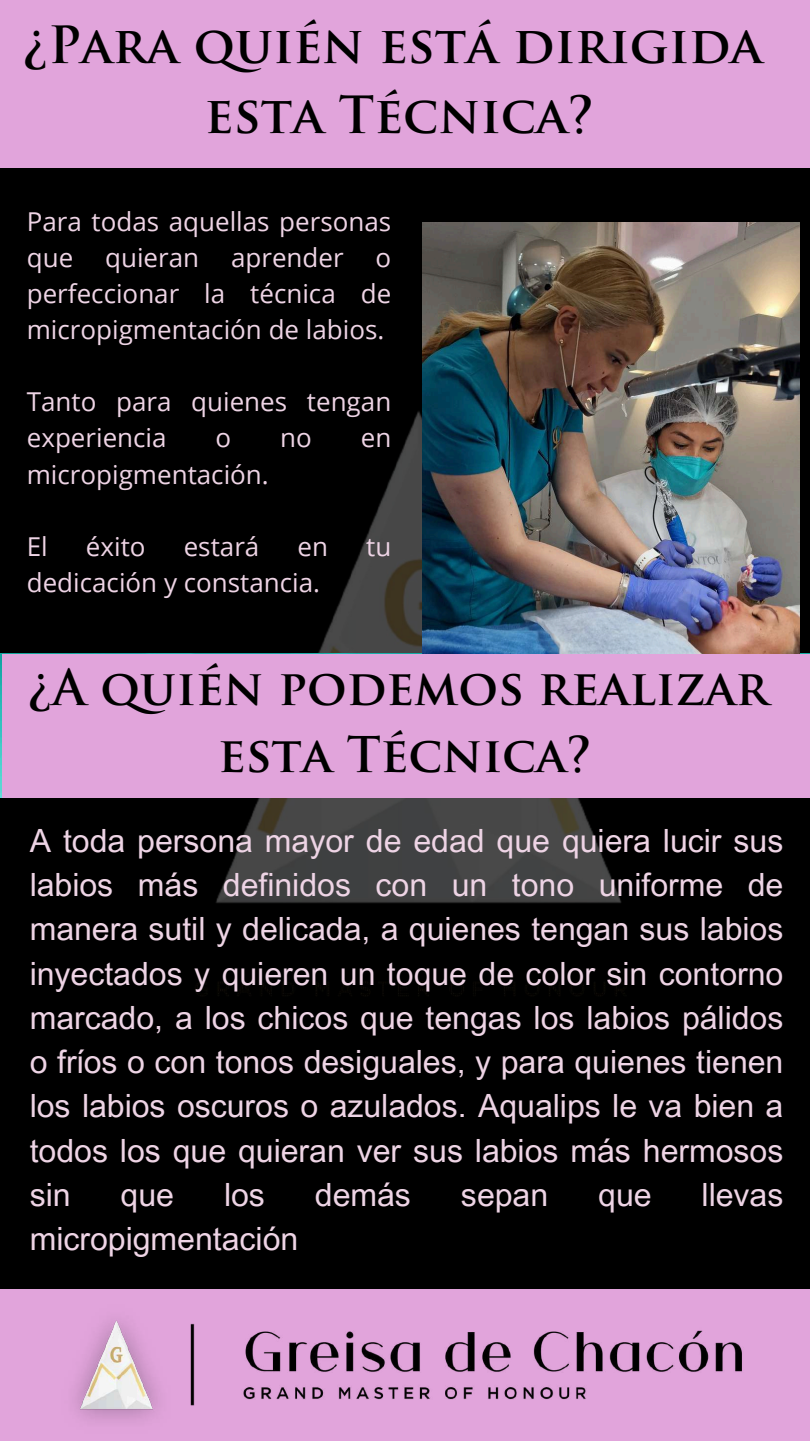
<style>
.page{position:relative;width:810px;height:1441px;background:#fff}
.page>*{position:absolute;margin:0;border:0;box-sizing:border-box;transform-origin:0 0}
.t1{font:700 50px/69.8px "Trajan Pro";color:#000;text-align:center}
.t2{font:700 48px/66.8px "Trajan Pro";color:#000;text-align:center}
.t3{font:32px/44.2px "Arial MT Pro";color:#eed4e5;text-align:justify}
.t4{font:26px/36px "Open Sans";color:#eed4e5;text-align:justify}
</style>
<div class="page">
<div style="left:0;top:154px;width:810px;height:1139px;background:#000"></div>
<img style="left:10px;top:337px;width:789px;height:659px">
<div style="left:0;top:1289px;width:810px;height:151px;background:#e1a4db"></div>
<img style="left:75px;top:1320px;width:667px;height:99px">
<img style="left:423px;top:223px;width:376px;height:431px">
<div style="left:2px;top:654px;width:808px;height:143px;background:#e1a4db"></div>
<div style="left:0;top:0;width:810px;height:168px;background:#e1a4db"></div>
<h1 class="t1" style="left:22px;top:16px;width:742px">¿Para quién está dirigida esta Técnica?</h1>
<p class="t4" style="left:27px;top:203px;width:366px">Para todas aquellas personas que quieran aprender o perfeccionar la técnica de micropigmentación de labios.</p>
<p class="t4" style="left:27px;top:383px;width:366px">Tanto para quienes tengan experiencia</p>
<p class="t4" style="left:216px;top:419px;width:17px">o</p>
<p class="t4" style="left:280px;top:419px;width:33px">no</p>
<p class="t4" style="left:361px;top:419px;width:32px">en</p>
<p class="t4" style="left:27px;top:455px;width:244px">micropigmentación.</p>
<p class="t4" style="left:27px;top:527px;width:23px">El</p>
<p class="t4" style="left:86px;top:527px;width:61px">éxito</p>
<p class="t4" style="left:184px;top:527px;width:77px">estará</p>
<p class="t4" style="left:298px;top:527px;width:32px">en</p>
<p class="t4" style="left:366px;top:527px;width:27px">tu</p>
<p class="t4" style="left:27px;top:563px;width:295px">dedicación y constancia.</p>
<h2 class="t2" style="left:27px;top:659px;width:743px">¿A quién podemos realizar esta Técnica?</h2>
<p class="t3" style="left:30px;top:822px;width:755px">A toda persona mayor de edad que quiera lucir sus labios más definidos con un tono uniforme de manera sutil y delicada, a quienes tengan sus labios inyectados y quieren un toque de color sin contorno marcado, a los chicos que tengas los labios pálidos o fríos o con tonos desiguales, y para quienes tienen los labios oscuros o azulados. Aqualips le va bien a todos los que quieran ver sus labios más hermosos sin</p>
<p class="t3" style="left:121px;top:1176px;width:55px">que</p>
<p class="t3" style="left:224px;top:1176px;width:42px">los</p>
<p class="t3" style="left:315px;top:1176px;width:98px">demás</p>
<p class="t3" style="left:461px;top:1176px;width:89px">sepan</p>
<p class="t3" style="left:598px;top:1176px;width:55px">que</p>
<p class="t3" style="left:702px;top:1176px;width:83px">llevas</p>
<p class="t3" style="left:30px;top:1220px;width:270px">micropigmentación</p>
</div>
